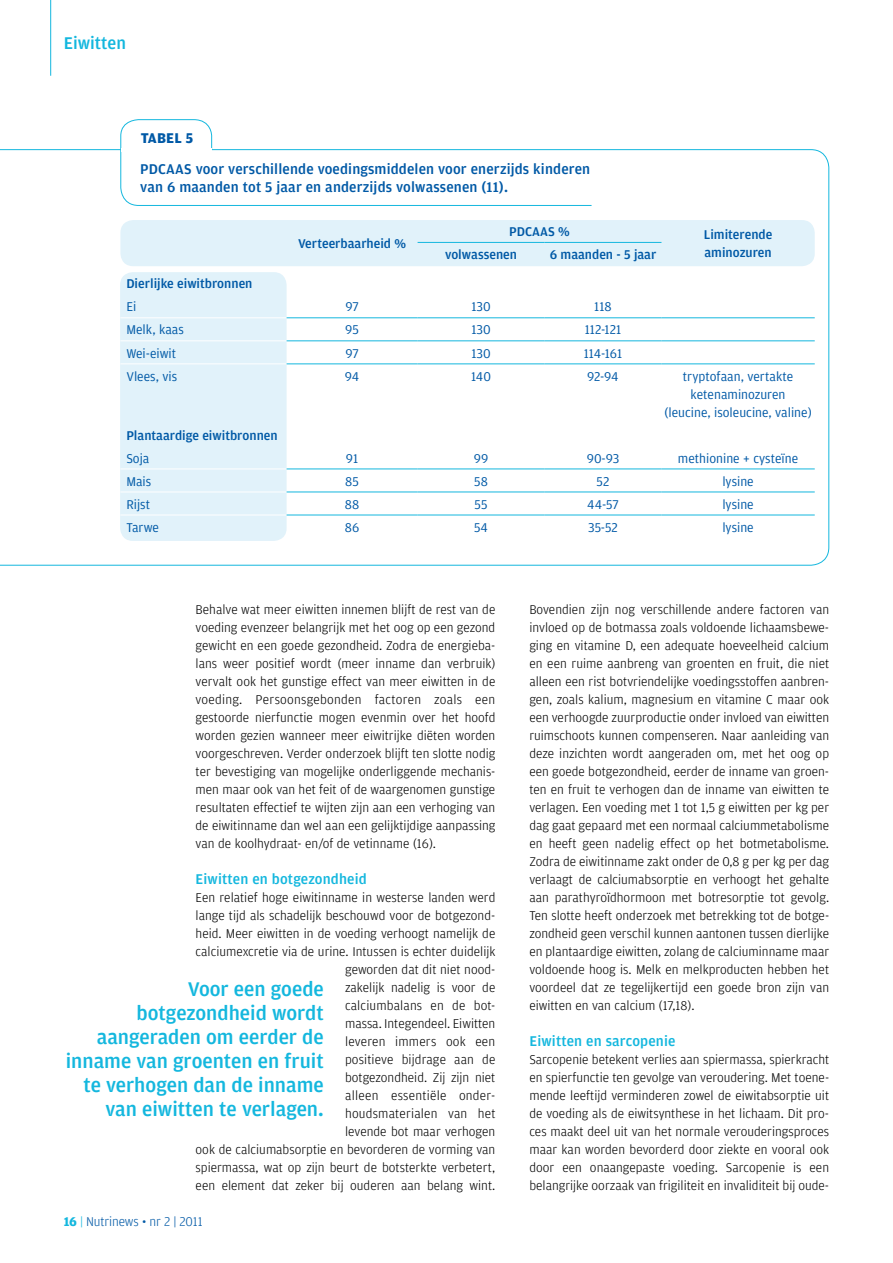
<style>
.page{position:relative;width:893px;height:1263px;background:#fff}
.page>*{position:absolute;margin:0;border:0;box-sizing:border-box;transform-origin:0 0}
.t1{font:500 21px/24px "Amplitude";color:#14b7de;text-align:right}
.t2{font:500 18px "Amplitude";color:#14b7de}
.t3{font:500 15px/18px "Amplitude";letter-spacing:.01em;color:#0059a6}
.t4{font:500 15px "Amplitude";letter-spacing:.01em;color:#14b7de}
.t5{font:700 15px "Amplitude";letter-spacing:.01em;color:#0059a6}
.t6{font:300 13.5px/18px "Amplitude";color:#000;text-align:justify}
.t7{font:13.5px/18px "Amplitude";color:#0059a6;text-align:center}
.t8{font:500 13.5px "Amplitude";color:#0059a6}
.t9{font:300 13.5px "Amplitude";letter-spacing:-.01em;color:#0059a6}
.s1{font-weight:700;color:#14b7de}
.s2{color:#14b7de}
</style>
<div class="page">
<svg style="left:0;top:149px;width:829px;height:417px"></svg>
<div style="left:120px;top:220px;width:695px;height:46px;background:#e1f2fa;border-radius:13px"></div>
<svg style="left:120px;top:119px;width:472px;height:87px"></svg>
<hr style="left:121px;top:148px;width:90px;height:3px;background:#fff">
<hr style="left:120px;top:317px;width:167px;height:1px;background:#fff">
<hr style="left:120px;top:340px;width:167px;height:1px;background:#fff">
<hr style="left:120px;top:363px;width:167px;height:1px;background:#fff">
<hr style="left:418px;top:242px;width:127px;height:1px;background:#14b7de">
<hr style="left:545px;top:242px;width:116px;height:1px;background:#14b7de">
<hr style="left:120px;top:469px;width:167px;height:1px;background:#fff">
<hr style="left:120px;top:492px;width:167px;height:1px;background:#fff">
<hr style="left:120px;top:515px;width:167px;height:1px;background:#fff">
<hr style="left:287px;top:317px;width:131px;height:1px;background:#14b7de">
<hr style="left:418px;top:317px;width:127px;height:1px;background:#14b7de">
<hr style="left:545px;top:317px;width:116px;height:1px;background:#14b7de">
<hr style="left:661px;top:317px;width:154px;height:1px;background:#14b7de">
<hr style="left:287px;top:340px;width:131px;height:1px;background:#14b7de">
<hr style="left:418px;top:340px;width:127px;height:1px;background:#14b7de">
<hr style="left:545px;top:340px;width:116px;height:1px;background:#14b7de">
<hr style="left:661px;top:340px;width:154px;height:1px;background:#14b7de">
<hr style="left:287px;top:363px;width:131px;height:1px;background:#14b7de">
<hr style="left:418px;top:363px;width:127px;height:1px;background:#14b7de">
<hr style="left:545px;top:363px;width:116px;height:1px;background:#14b7de">
<hr style="left:661px;top:363px;width:154px;height:1px;background:#14b7de">
<hr style="left:287px;top:469px;width:131px;height:1px;background:#14b7de">
<hr style="left:418px;top:469px;width:127px;height:1px;background:#14b7de">
<hr style="left:545px;top:469px;width:116px;height:1px;background:#14b7de">
<hr style="left:661px;top:469px;width:154px;height:1px;background:#14b7de">
<hr style="left:287px;top:492px;width:131px;height:1px;background:#14b7de">
<hr style="left:418px;top:492px;width:127px;height:1px;background:#14b7de">
<hr style="left:545px;top:492px;width:116px;height:1px;background:#14b7de">
<hr style="left:661px;top:492px;width:154px;height:1px;background:#14b7de">
<hr style="left:287px;top:515px;width:131px;height:1px;background:#14b7de">
<hr style="left:418px;top:515px;width:127px;height:1px;background:#14b7de">
<hr style="left:545px;top:515px;width:116px;height:1px;background:#14b7de">
<hr style="left:661px;top:515px;width:154px;height:1px;background:#14b7de">
<hr style="left:50px;top:0;width:1px;height:76px;background:#14b7de">
<h2 class="t2" style="left:64px;top:33px;width:64px">Eiwitten</h2>
<p class="t5" style="left:141px;top:129px;width:54px">TABEL 5</p>
<p class="t3" style="left:140px;top:160px;width:451px">PDCAAS voor verschillende voedingsmiddelen voor enerzijds kinderen van 6 maanden tot 5 jaar en anderzijds volwassenen (11).</p>
<p class="t8" style="left:298px;top:236px;width:110px">Verteerbaarheid %</p>
<p class="t8" style="left:509px;top:224px;width:62px">PDCAAS %</p>
<p class="t8" style="left:704px;top:227px;width:70px">Limiterende</p>
<p class="t8" style="left:445px;top:247px;width:73px">volwassenen</p>
<p class="t8" style="left:550px;top:247px;width:108px">6 maanden - 5 jaar</p>
<p class="t8" style="left:704px;top:245px;width:69px">aminozuren</p>
<p class="t8" style="left:126px;top:276px;width:128px">Dierlijke eiwitbronnen</p>
<p class="t7" style="left:126px;top:298px;width:11px">Ei</p>
<p class="t7" style="left:345px;top:298px;width:15px">97</p>
<p class="t7" style="left:471px;top:298px;width:21px">130</p>
<p class="t7" style="left:594px;top:298px;width:19px">118</p>
<p class="t7" style="left:126px;top:321px;width:59px">Melk, kaas</p>
<p class="t7" style="left:345px;top:321px;width:15px">95</p>
<p class="t7" style="left:471px;top:321px;width:21px">130</p>
<p class="t7" style="left:585px;top:321px;width:38px">112-121</p>
<p class="t7" style="left:126px;top:344px;width:51px">Wei-eiwit</p>
<p class="t7" style="left:345px;top:344px;width:15px">97</p>
<p class="t7" style="left:471px;top:344px;width:21px">130</p>
<p class="t7" style="left:584px;top:344px;width:40px">114-161</p>
<p class="t7" style="left:126px;top:367px;width:52px">Vlees, vis</p>
<p class="t7" style="left:345px;top:367px;width:16px">94</p>
<p class="t7" style="left:471px;top:367px;width:21px">140</p>
<p class="t7" style="left:587px;top:367px;width:33px">92-94</p>
<p class="t7" style="left:664px;top:367px;width:149px">tryptofaan, vertakte ketenaminozuren<br>(leucine, isoleucine, valine)</p>
<p class="t8" style="left:126px;top:427px;width:153px">Plantaardige eiwitbronnen</p>
<p class="t7" style="left:126px;top:449px;width:25px">Soja</p>
<p class="t7" style="left:346px;top:449px;width:14px">91</p>
<p class="t7" style="left:474px;top:449px;width:16px">99</p>
<p class="t7" style="left:587px;top:449px;width:34px">90-93</p>
<p class="t7" style="left:678px;top:449px;width:122px">methionine + cysteïne</p>
<p class="t7" style="left:126px;top:472px;width:26px">Mais</p>
<p class="t7" style="left:345px;top:472px;width:15px">85</p>
<p class="t7" style="left:474px;top:472px;width:15px">58</p>
<p class="t7" style="left:597px;top:472px;width:14px">52</p>
<p class="t7" style="left:722px;top:472px;width:33px">lysine</p>
<p class="t7" style="left:126px;top:495px;width:25px">Rijst</p>
<p class="t7" style="left:345px;top:495px;width:16px">88</p>
<p class="t7" style="left:475px;top:495px;width:14px">55</p>
<p class="t7" style="left:587px;top:495px;width:33px">44-57</p>
<p class="t7" style="left:722px;top:495px;width:33px">lysine</p>
<p class="t7" style="left:126px;top:518px;width:34px">Tarwe</p>
<p class="t7" style="left:345px;top:518px;width:16px">86</p>
<p class="t7" style="left:474px;top:518px;width:15px">54</p>
<p class="t7" style="left:588px;top:518px;width:31px">35-52</p>
<p class="t7" style="left:722px;top:518px;width:33px">lysine</p>
<p class="t6" style="left:196px;top:600px;width:301px">Behalve wat meer eiwitten innemen blijft de rest van de voeding evenzeer belangrijk met het oog op een gezond gewicht en een goede gezondheid. Zodra de energieba&shy;lans weer positief wordt (meer inname dan verbruik) vervalt ook het gunstige effect van meer eiwitten in de voeding. Persoonsgebonden factoren zoals een gestoorde nierfunctie mogen evenmin over het hoofd worden gezien wanneer meer eiwitrijke diëten worden voorgeschreven. Verder onderzoek blijft ten slotte nodig ter bevestiging van mogelijke onderliggende mechanis&shy;men maar ook van het feit of de waargenomen gunstige resultaten effectief te wijten zijn aan een verhoging van de eiwitinname dan wel aan een gelijktijdige aanpassing van de koolhydraat- en/of de vetinname (16).</p>
<p class="t4" style="left:196px;top:870px;width:173px">Eiwitten en botgezondheid</p>
<p class="t6" style="left:196px;top:888px;width:301px;text-align:right">Een relatief hoge eiwitinname in westerse landen werd lange tijd als schadelijk beschouwd voor de botgezond&shy;heid. Meer eiwitten in de voeding verhoogt namelijk de calciumexcretie via de urine. Intussen is echter duidelijk geworden dat dit niet nood-<br>zakelijk nadelig is voor de<br>calciumbalans en de bot-<br>massa. Integendeel. Eiwitten<br>leveren immers ook een<br>positieve bijdrage aan de<br>botgezondheid. Zij zijn niet<br>alleen essentiële onder-<br>houdsmaterialen van het<br>levende bot maar verhogen<br>ook de calciumabsorptie en bevorderen de vorming van spiermassa, wat op zijn beurt de botsterkte verbetert, een element dat zeker bij ouderen aan belang wint.</p>
<h1 class="t1" style="left:66px;top:977px;width:259px">Voor een goede botgezondheid wordt aangeraden om eerder de inname van groenten en fruit te verhogen dan de inname van eiwitten te verlagen.</h1>
<p class="t9" style="left:64px;top:1214px;width:140px"><span class="s1">16</span> <span class="s2">|</span> Nutrinews • nr 2 | 2011</p>
<p class="t6" style="left:529px;top:600px;width:301px">Bovendien zijn nog verschillende andere factoren van invloed op de botmassa zoals voldoende lichaamsbewe&shy;ging en vitamine D, een adequate hoeveelheid calcium en een ruime aanbreng van groenten en fruit, die niet alleen een rist botvriendelijke voedingsstoffen aanbren&shy;gen, zoals kalium, magnesium en vitamine C maar ook een verhoogde zuurproductie onder invloed van eiwitten ruimschoots kunnen compenseren. Naar aanleiding van deze inzichten wordt aangeraden om, met het oog op een goede botgezondheid, eerder de inname van groen&shy;ten en fruit te verhogen dan de inname van eiwitten te verlagen. Een voeding met 1 tot 1,5 g eiwitten per kg per dag gaat gepaard met een normaal calciummetabolisme en heeft geen nadelig effect op het botmetabolisme.<br>Zodra de eiwitinname zakt onder de 0,8 g per kg per dag verlaagt de calciumabsorptie en verhoogt het gehalte aan parathyroïdhormoon met botresorptie tot gevolg.<br>Ten slotte heeft onderzoek met betrekking tot de botge&shy;zondheid geen verschil kunnen aantonen tussen dierlijke en plantaardige eiwitten, zolang de calciuminname maar voldoende hoog is. Melk en melkproducten hebben het voordeel dat ze tegelijkertijd een goede bron zijn van eiwitten en van calcium (17,18).</p>
<p class="t4" style="left:529px;top:1032px;width:148px">Eiwitten en sarcopenie</p>
<p class="t6" style="left:529px;top:1050px;width:301px">Sarcopenie betekent verlies aan spiermassa, spierkracht en spierfunctie ten gevolge van veroudering. Met toene&shy;mende leeftijd verminderen zowel de eiwitabsorptie uit de voeding als de eiwitsynthese in het lichaam. Dit pro&shy;ces maakt deel uit van het normale verouderingsproces maar kan worden bevorderd door ziekte en vooral ook door een onaangepaste voeding. Sarcopenie is een belangrijke oorzaak van frigiliteit en invaliditeit bij oude-</p>
</div>
